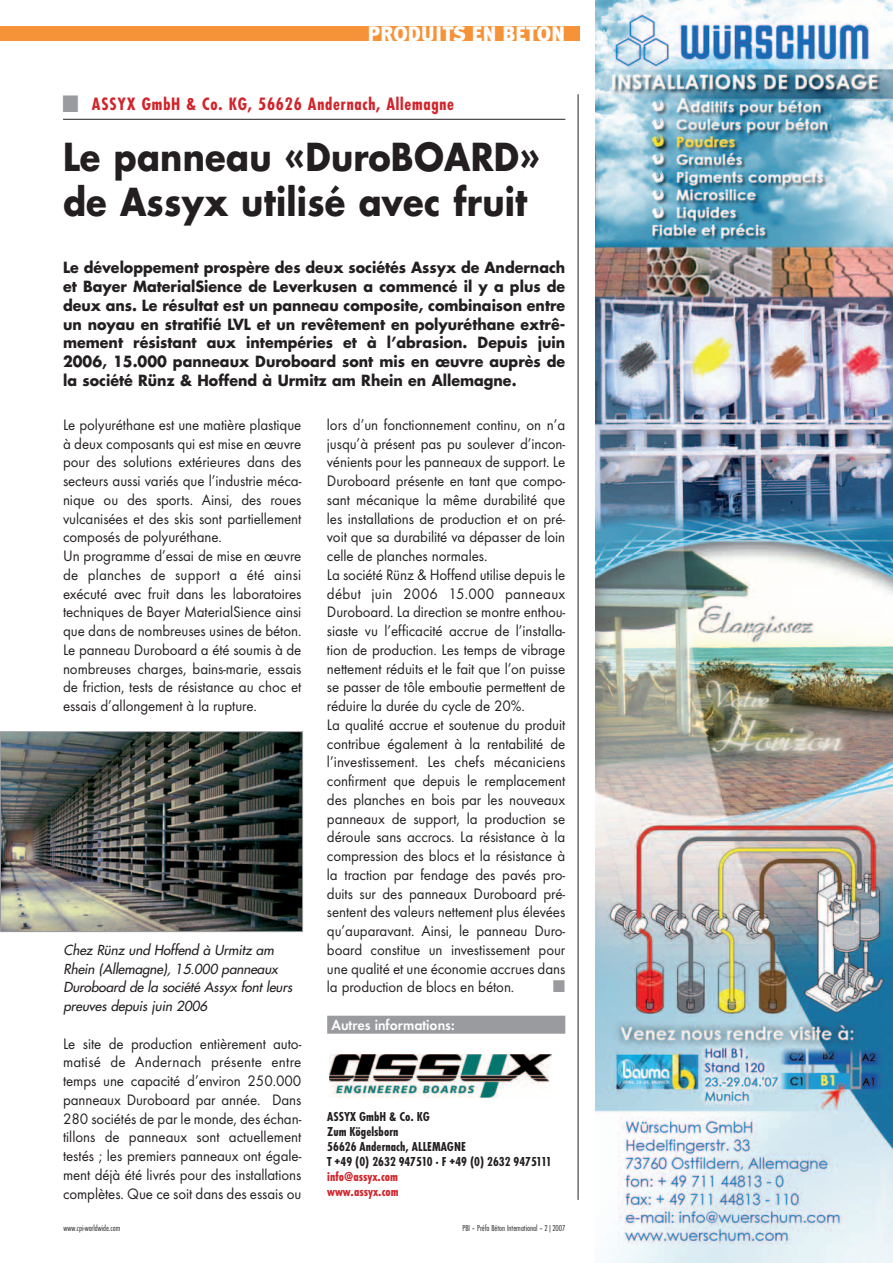
<style>
.page{position:relative;width:893px;height:1263px;background:#fff}
.page>*{position:absolute;margin:0;border:0;box-sizing:border-box;transform-origin:0 0}
.t1{font:700 37.5px/45px "Futura";letter-spacing:.005em;color:#231f20;scale:.9 1}
.t2{font:900 21px "Meta Plus";color:#fff}
.t3{font:700 condensed 16.5px "Futura";letter-spacing:.05em;color:#d1232a}
.t4{font:15.75px/18.8px "Futura T";letter-spacing:-.005em;color:#231f20;scale:.95 1}
.t5{font:700 15px/18.8px "Futura";color:#231f20;text-align:justify;scale:.95 1}
.t6{font:600 15px "Futura T";color:#fff;scale:.95 1}
.t7{font:italic 13.5px/18.8px "Futura";letter-spacing:-.005em;color:#231f20}
.t8{font:700 condensed 13.5px/15px "Futura T";letter-spacing:.005em;color:#231f20}
.t9{font:700 condensed 13.5px/15px "Futura T";letter-spacing:.005em;color:#d1232a}
.t10{font:300 condensed 9px "Futura T";color:#231f20}
</style>
<div class="page">
<img style="left:0;top:0;width:893px;height:1263px">
<svg style="left:553px;top:980px;width:12px;height:12px"></svg>
<svg style="left:63px;top:96px;width:15px;height:16px"></svg>
<h2 class="t2" style="left:368px;top:25px;width:199px">PRODUITS EN BETON</h2>
<p class="t3" style="left:92px;top:97px;width:364px">ASSYX GmbH &amp; Co. KG, 56626 Andernach, Allemagne</p>
<h1 class="t1" style="left:63px;top:138px;width:531px">Le panneau «DuroBOARD» de Assyx utilisé avec fruit</h1>
<p class="t5" style="left:63px;top:260px;width:530px">Le développement prospère des deux sociétés Assyx de Andernach et Bayer MaterialSience de Leverkusen a commencé il y a plus de deux ans. Le résultat est un panneau composite, combinaison entre un noyau en stratifié LVL et un revêtement en polyuréthane extrê&shy;mement résistant aux intempéries et à l’abrasion. Depuis juin 2006, 15.000 panneaux Duroboard sont mis en œuvre auprès de la société Rünz &amp; Hoffend à Urmitz am Rhein en Allemagne.</p>
<p class="t4" style="left:63px;top:416px;width:252px">Le polyuréthane est une matière plastique à deux composants qui est mise en œuvre pour des solutions extérieures dans des secteurs aussi variés que l’industrie méca&shy;nique ou des sports. Ainsi, des roues vulcanisées et des skis sont partiellement composés de polyuréthane.<br>Un programme d’essai de mise en œuvre de planches de support a été ainsi exécuté avec fruit dans les laboratoires techniques de Bayer MaterialSience ainsi que dans de nombreuses usines de béton.<br>Le panneau Duroboard a été soumis à de nombreuses charges, bains-marie, essais de friction, tests de résistance au choc et essais d’allongement à la rupture.</p>
<p class="t7" style="left:64px;top:941px;width:233px">Chez Rünz und Hoffend à Urmitz am Rhein (Allemagne), 15.000 panneaux Duroboard de la société Assyx font leurs preuves depuis juin 2006</p>
<p class="t4" style="left:63px;top:1035px;width:252px;text-align:justify">Le site de production entièrement auto&shy;matisé de Andernach présente entre temps une capacité d’environ 250.000 panneaux Duroboard par année. Dans 280 sociétés de par le monde, des échan&shy;tillons de panneaux sont actuellement testés ; les premiers panneaux ont égale&shy;ment déjà été livrés pour des installations complètes. Que ce soit dans des essais ou</p>
<p class="t4" style="left:327px;top:416px;width:252px">lors d’un fonctionnement continu, on n’a jusqu’à présent pas pu soulever d’incon&shy;vénients pour les panneaux de support. Le Duroboard présente en tant que compo&shy;sant mécanique la même durabilité que les installations de production et on pré&shy;voit que sa durabilité va dépasser de loin celle de planches normales.<br>La société Rünz &amp; Hoffend utilise depuis le début juin 2006 15.000 panneaux Duroboard. La direction se montre enthou&shy;siaste vu l’efficacité accrue de l’installa&shy;tion de production. Les temps de vibrage nettement réduits et le fait que l’on puisse se passer de tôle emboutie permettent de réduire la durée du cycle de 20%.<br>La qualité accrue et soutenue du produit contribue également à la rentabilité de l’investissement. Les chefs mécaniciens confirment que depuis le remplacement des planches en bois par les nouveaux panneaux de support, la production se déroule sans accrocs. La résistance à la compression des blocs et la résistance à la traction par fendage des pavés pro&shy;duits sur des panneaux Duroboard pré&shy;sentent des valeurs nettement plus élevées qu’auparavant. Ainsi, le panneau Duro&shy;board constitue un investissement pour une qualité et une économie accrues dans la production de blocs en béton.</p>
<p class="t6" style="left:331px;top:1019px;width:131px">Autres informations:</p>
<p class="t8" style="left:327px;top:1111px;width:226px">ASSYX GmbH &amp; Co. KG<br>Zum Kögelsborn<br>56626 Andernach, ALLEMAGNE<br>T +49 (0) 2632 947510 · F +49 (0) 2632 9475111</p>
<p class="t9" style="left:327px;top:1171px;width:73px">info@assyx.com www.assyx.com</p>
<p class="t10" style="left:64px;top:1225px;width:58px">www.cpi-worldwide.com</p>
<p class="t10" style="left:462px;top:1225px;width:104px">PBI – Préfa Béton International – 2|2007</p>
</div>
